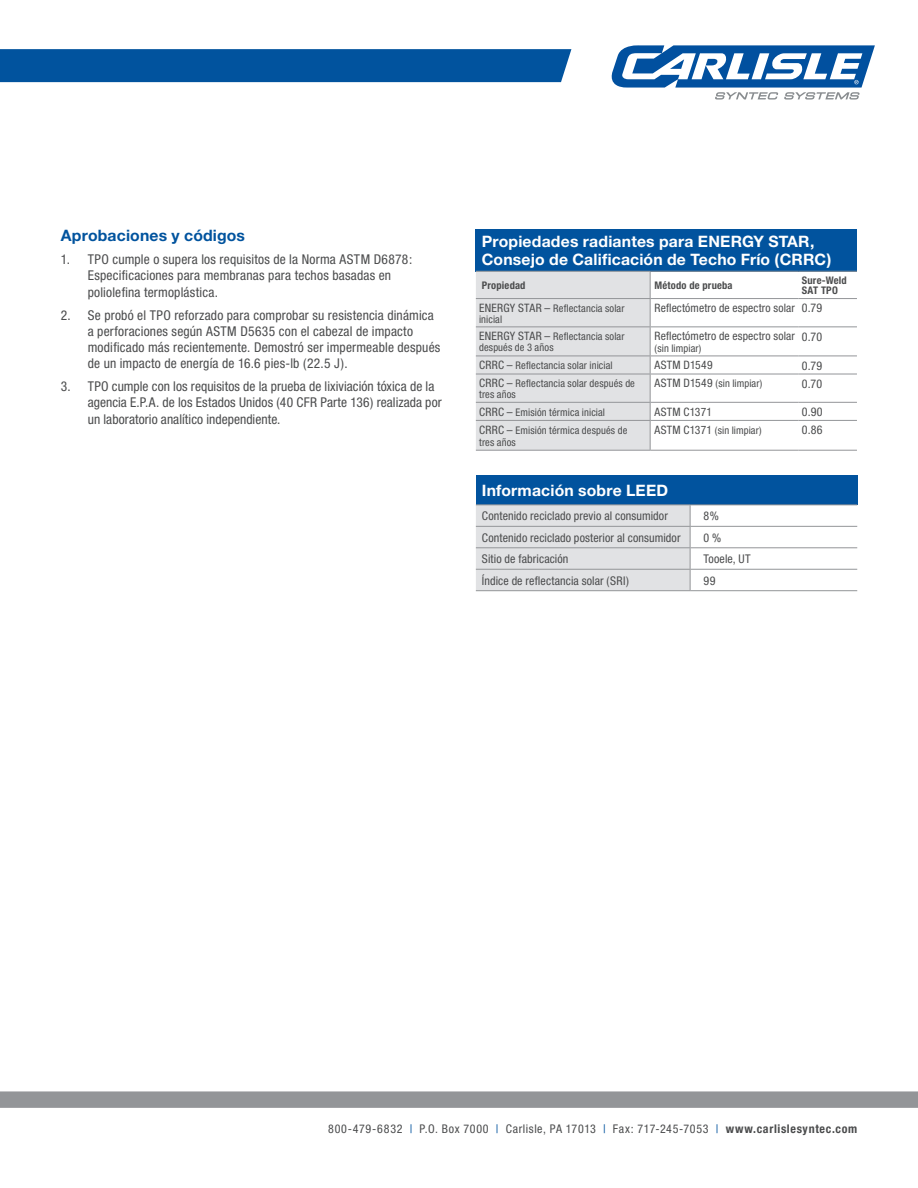
<style>
.page{position:relative;width:918px;height:1188px;background:#fff}
.page>*{position:absolute;margin:0;border:0;box-sizing:border-box;transform-origin:0 0}
.t1{font:700 15.75px/18px "Helvetica Neue";letter-spacing:.01em;color:#fff}
.t2{font:700 15.75px "Helvetica Neue";letter-spacing:.01em;color:#01539e}
.t3{font:condensed 13.5px/16.2px "Helvetica Neue";letter-spacing:.01em;color:#4b4c4d}
.t4{font:condensed 12px "Helvetica Neue";letter-spacing:.01em;color:#4b4c4d}
.t5{font:condensed 12px "Helvetica Neue";letter-spacing:.05em;color:#4b4c4d}
.t6{font:condensed 11.7px "Helvetica Neue";letter-spacing:.015em;color:#4b4c4d}
.t7{font:condensed 10.5px/10.5px "Helvetica Neue";letter-spacing:.015em;color:#4b4c4d}
.t8{font:700 condensed 10.5px/10.5px "Helvetica Neue";letter-spacing:.02em;color:#4b4c4d}
.s1{font-size:11.7px}
.s2{color:#01539e}
.s3{font-weight:700}
</style>
<div class="page">
<div style="left:0;top:49px;width:571px;height:33px;background:#01539e"></div>
<svg style="left:612px;top:45px;width:263px;height:55px"></svg>
<div style="left:476px;top:475px;width:381px;height:30px;background:#01539e"></div>
<hr style="left:690px;top:505px;width:167px;height:1px;background:#939598">
<hr style="left:690px;top:526px;width:167px;height:1px;background:#939598">
<hr style="left:690px;top:547px;width:167px;height:1px;background:#939598">
<hr style="left:690px;top:569px;width:167px;height:1px;background:#939598">
<svg style="left:476px;top:505px;width:215px;height:85px;background:#dddee0"></svg>
<hr style="left:476px;top:590px;width:214px;height:1px;background:#939598">
<hr style="left:690px;top:590px;width:167px;height:1px;background:#939598">
<div style="left:476px;top:229px;width:381px;height:42px;background:#01539e"></div>
<hr style="left:650px;top:271px;width:149px;height:1px;background:#939598">
<hr style="left:799px;top:271px;width:58px;height:1px;background:#939598">
<hr style="left:650px;top:298px;width:149px;height:1px;background:#939598">
<hr style="left:799px;top:298px;width:58px;height:1px;background:#939598">
<hr style="left:650px;top:326px;width:149px;height:1px;background:#939598">
<hr style="left:799px;top:326px;width:58px;height:1px;background:#939598">
<hr style="left:650px;top:356px;width:149px;height:1px;background:#939598">
<hr style="left:799px;top:356px;width:58px;height:1px;background:#939598">
<hr style="left:650px;top:374px;width:149px;height:1px;background:#939598">
<hr style="left:799px;top:374px;width:58px;height:1px;background:#939598">
<hr style="left:650px;top:402px;width:149px;height:1px;background:#939598">
<hr style="left:799px;top:402px;width:58px;height:1px;background:#939598">
<hr style="left:650px;top:420px;width:149px;height:1px;background:#939598">
<div style="left:476px;top:271px;width:175px;height:179px;background:#e1e2e4"></div>
<hr style="left:799px;top:420px;width:58px;height:1px;background:#939598">
<hr style="left:476px;top:450px;width:174px;height:1px;background:#939598">
<hr style="left:650px;top:450px;width:149px;height:1px;background:#939598">
<hr style="left:799px;top:450px;width:58px;height:1px;background:#939598">
<div style="left:0;top:1091px;width:918px;height:17px;background:#939598"></div>
<p class="t2" style="left:61px;top:226px;width:186px">Aprobaciones y códigos</p>
<p class="t3" style="left:88px;top:251px;width:326px;text-indent:-27px">1. TPO cumple o supera los requisitos de la Norma ASTM D6878:<br>Especificaciones para membranas para techos basadas en poliolefina termoplástica.</p>
<p class="t3" style="left:88px;top:307px;width:354px;text-indent:-27px">2. Se probó el TPO reforzado para comprobar su resistencia dinámica a perforaciones según ASTM D5635 con el cabezal de impacto modificado más recientemente. Demostró ser impermeable después de un impacto de energía de 16.6 pies-lb (22.5 J).</p>
<p class="t3" style="left:88px;top:378px;width:356px;text-indent:-27px">3. TPO cumple con los requisitos de la prueba de lixiviación tóxica de la agencia E.P.A. de los Estados Unidos (40 CFR Parte 136) realizada por un laboratorio analítico independiente.</p>
<p class="t1" style="left:482px;top:232px;width:351px">Propiedades radiantes para ENERGY STAR,<br>Consejo de Calificación de Techo Frío (CRRC)</p>
<p class="t8" style="left:482px;top:280px;width:45px">Propiedad</p>
<p class="t8" style="left:654px;top:280px;width:80px">Método de prueba</p>
<p class="t8" style="left:802px;top:275px;width:46px">Sure-Weld<br>SAT TPO</p>
<p class="t7" style="left:479px;top:303px;width:147px"><span class="s1">ENERGY STAR –</span> Reflectancia solar inicial</p>
<p class="t6" style="left:654px;top:301px;width:142px">Reflectómetro de espectro solar</p>
<p class="t4" style="left:802px;top:301px;width:22px">0.79</p>
<p class="t7" style="left:479px;top:331px;width:147px"><span class="s1">ENERGY STAR –</span> Reflectancia solar después de 3 años</p>
<p class="t6" style="left:654px;top:329px;width:142px">Reflectómetro de espectro solar</p>
<p class="t4" style="left:802px;top:329px;width:22px">0.70</p>
<p class="t7" style="left:654px;top:343px;width:48px">(sin limpiar)</p>
<p class="t7" style="left:479px;top:360px;width:135px"><span class="s1">CRRC –</span> Reflectancia solar inicial</p>
<p class="t6" style="left:654px;top:358px;width:60px">ASTM D1549</p>
<p class="t4" style="left:802px;top:359px;width:22px">0.79</p>
<p class="t7" style="left:479px;top:378px;width:157px"><span class="s1">CRRC –</span> Reflectancia solar después de tres años</p>
<p class="t7" style="left:654px;top:378px;width:109px"><span class="s1">ASTM D1549</span> (sin limpiar)</p>
<p class="t4" style="left:802px;top:377px;width:22px">0.70</p>
<p class="t7" style="left:479px;top:407px;width:128px"><span class="s1">CRRC –</span> Emisión térmica inicial</p>
<p class="t6" style="left:654px;top:405px;width:59px">ASTM C1371</p>
<p class="t4" style="left:802px;top:405px;width:22px">0.90</p>
<p class="t7" style="left:479px;top:424px;width:150px;line-height:12px"><span class="s1">CRRC –</span> Emisión térmica después de tres años</p>
<p class="t7" style="left:654px;top:425px;width:109px"><span class="s1">ASTM C1371</span> (sin limpiar)</p>
<p class="t4" style="left:802px;top:423px;width:22px">0.86</p>
<p class="t1" style="left:482px;top:481px;width:188px">Información sobre LEED</p>
<p class="t4" style="left:482px;top:509px;width:188px">Contenido reciclado previo al consumidor</p>
<p class="t4" style="left:704px;top:509px;width:17px">8%</p>
<p class="t4" style="left:482px;top:531px;width:200px">Contenido reciclado posterior al consumidor</p>
<p class="t4" style="left:704px;top:531px;width:19px">0%</p>
<p class="t4" style="left:482px;top:552px;width:88px">Sitio de fabricación</p>
<p class="t4" style="left:704px;top:552px;width:49px">Tooele, UT</p>
<p class="t4" style="left:482px;top:574px;width:149px">Índice de reflectancia solar (SRI)</p>
<p class="t4" style="left:704px;top:574px;width:13px">99</p>
<p class="t5" style="left:328px;top:1122px;width:531px">800-479-6832 <span class="s2">|</span> P.O. Box 7000 <span class="s2">|</span> Carlisle, PA 17013 <span class="s2">|</span> Fax: 717-245-7053 <span class="s2">|</span> <span class="s3">www.carlislesyntec.com</span></p>
</div>
